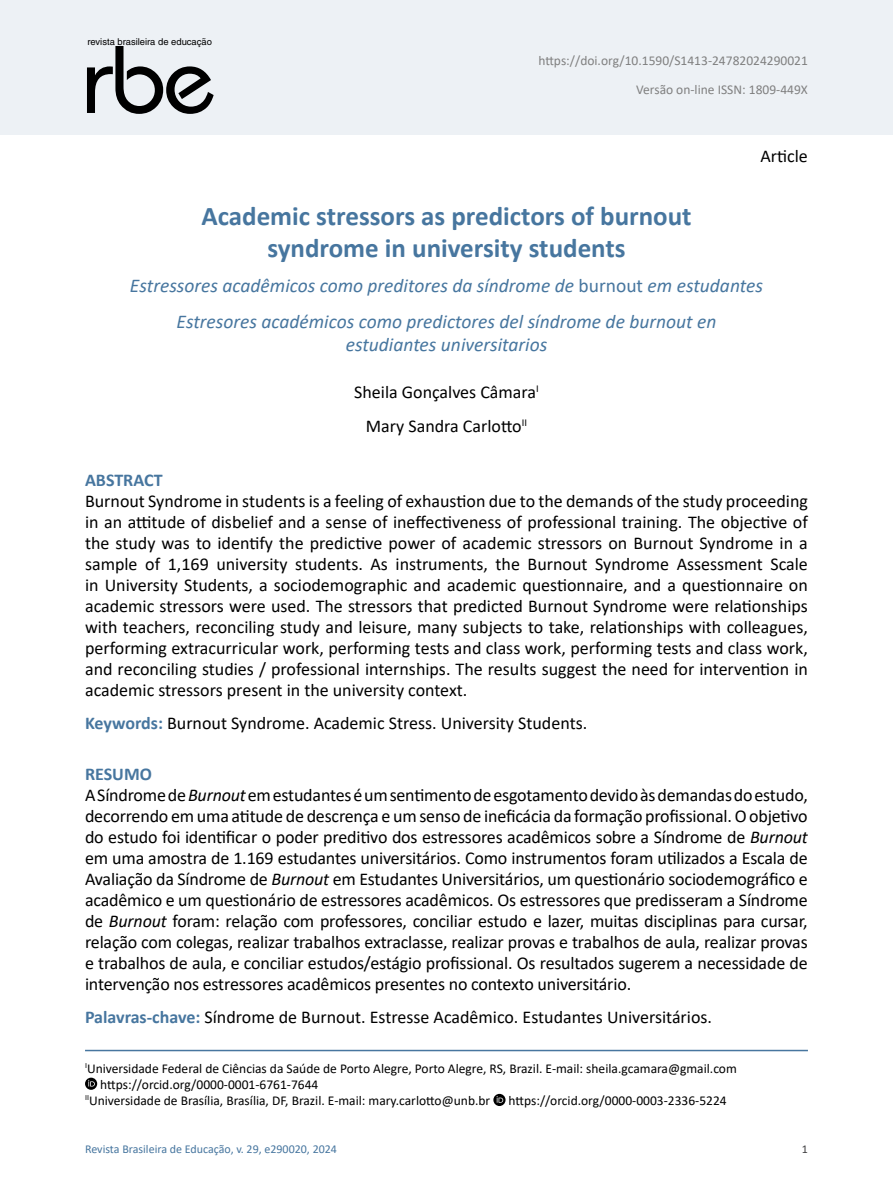
<style>
.page{position:relative;width:893px;height:1191px;background:#fff}
.page>*{position:absolute;margin:0;border:0;box-sizing:border-box;transform-origin:0 0}
.t1{font:500 100.65px "Dessau";color:#000}
.t2{font:700 27px/32.4px "Calibri";color:#47769f;text-align:center}
.t3{font:italic 19.5px/35.4px "Calibri";color:#47769f;text-align:center}
.t4{font:18px/21px "Calibri";letter-spacing:-.01em;color:#000;text-align:center}
.t5{font:700 18px "Calibri";color:#47769f}
.t6{font:13.5px "Calibri";color:#000}
.t7{font:13.5px/28.2px "Calibri";color:#808080;text-align:right}
.t8{font:12px "Calibri";color:#47769f}
.t9{font:12px "Calibri";color:#414042}
.t10{font:9.45px "Helvetica";color:#000}
.s1{font-style:normal}
.s2{font-weight:700;color:#47769f}
.s3{font-style:italic}
</style>
<div class="page">
<div style="left:0;top:0;width:893px;height:135px;background:#edf1f5"></div>
<hr style="left:85px;top:1049px;width:723px;height:2px;background:#47769f">
<svg style="left:85px;top:1077px;width:12px;height:12px"></svg>
<svg style="left:88px;top:1079px;width:7px;height:7px"></svg>
<svg style="left:493px;top:1093px;width:12px;height:13px"></svg>
<svg style="left:497px;top:1096px;width:6px;height:6px"></svg>
<p class="t10" style="left:88px;top:36px;width:126px">revista brasileira de educação</p>
<h1 class="t1" style="left:81px;top:3px;width:136px">rbe</h1>
<p class="t7" style="left:538px;top:46px;width:271px">https://doi.org/10.1590/S1413-24782024290021<br>Versão on-line ISSN: 1809-449X</p>
<p class="t4" style="left:760px;top:145px;width:49px">Article</p>
<h2 class="t2" style="left:201px;top:199px;width:492px">Academic stressors as predictors of burnout syndrome in university students</h2>
<p class="t3" style="left:130px;top:267px;width:635px">Estressores acadêmicos como preditores da síndrome de <span class="s1">burnout</span> em estudantes<br>Estresores académicos como predictores del síndrome de burnout en</p>
<p class="t3" style="left:346px;top:326px;width:203px">estudiantes universitarios</p>
<p class="t4" style="left:354px;top:375px;width:186px;line-height:33.6px">Sheila Gonçalves Câmara<sup>I<br></sup>Mary Sandra Carlotto<sup>II</sup></p>
<p class="t5" style="left:85px;top:467px;width:79px">ABSTRACT</p>
<p class="t4" style="left:85px;top:490px;width:724px;text-align:justify">Burnout Syndrome in students is a feeling of exhaustion due to the demands of the study proceeding in an attitude of disbelief and a sense of ineffectiveness of professional training. The objective of the study was to identify the predictive power of academic stressors on Burnout Syndrome in a sample of 1,169 university students. As instruments, the Burnout Syndrome Assessment Scale in University Students, a sociodemographic and academic questionnaire, and a questionnaire on academic stressors were used. The stressors that predicted Burnout Syndrome were relationships with teachers, reconciling study and leisure, many subjects to take, relationships with colleagues, performing extracurricular work, performing tests and class work, performing tests and class work, and reconciling studies / professional internships. The results suggest the need for intervention in academic stressors present in the university context.</p>
<p class="t4" style="left:85px;top:712px;width:504px"><span class="s2">Keywords:</span> Burnout Syndrome. Academic Stress. University Students.</p>
<p class="t4" style="left:85px;top:763px;width:724px;text-align:left"><span class="s2">RESUMO<br></span>A Síndrome de <span class="s3">Burnout</span> em estudantes é um sentimento de esgotamento devido às demandas do estudo, decorrendo em uma atitude de descrença e um senso de ineficácia da formação profissional. O objetivo do estudo foi identificar o poder preditivo dos estressores acadêmicos sobre a Síndrome de <span class="s3">Burnout </span>em uma amostra de 1.169 estudantes universitários. Como instrumentos foram utilizados a Escala de Avaliação da Síndrome de <span class="s3">Burnout</span> em Estudantes Universitários, um questionário sociodemográfico e acadêmico e um questionário de estressores acadêmicos. Os estressores que predisseram a Síndrome de <span class="s3">Burnout</span> foram: relação com professores, conciliar estudo e lazer, muitas disciplinas para cursar, relação com colegas, realizar trabalhos extraclasse, realizar provas e trabalhos de aula, realizar provas e trabalhos de aula, e conciliar estudos/estágio profissional. Os resultados sugerem a necessidade de intervenção nos estressores acadêmicos presentes no contexto universitário.</p>
<p class="t4" style="left:85px;top:1006px;width:628px"><span class="s2">Palavras-chave:</span> Síndrome de Burnout. Estresse Acadêmico. Estudantes Universitários.</p>
<p class="t6" style="left:85px;top:1058px;width:653px"><sup>I</sup>Universidade Federal de Ciências da Saúde de Porto Alegre, Porto Alegre, RS, Brazil. E-mail: sheila.gcamara@gmail.com</p>
<p class="t6" style="left:100px;top:1074px;width:220px">https://orcid.org/0000-0001-6761-7644</p>
<p class="t6" style="left:85px;top:1091px;width:407px"><sup>II</sup>Universidade de Brasília, Brasília, DF, Brazil. E-mail: mary.carlotto@unb.br</p>
<p class="t6" style="left:509px;top:1091px;width:220px">https://orcid.org/0000-0003-2336-5224</p>
<p class="t8" style="left:85px;top:1141px;width:253px">Revista Brasileira de Educação, v. 29, e290020, 2024</p>
<p class="t9" style="left:802px;top:1141px;width:8px">1</p>
</div>
